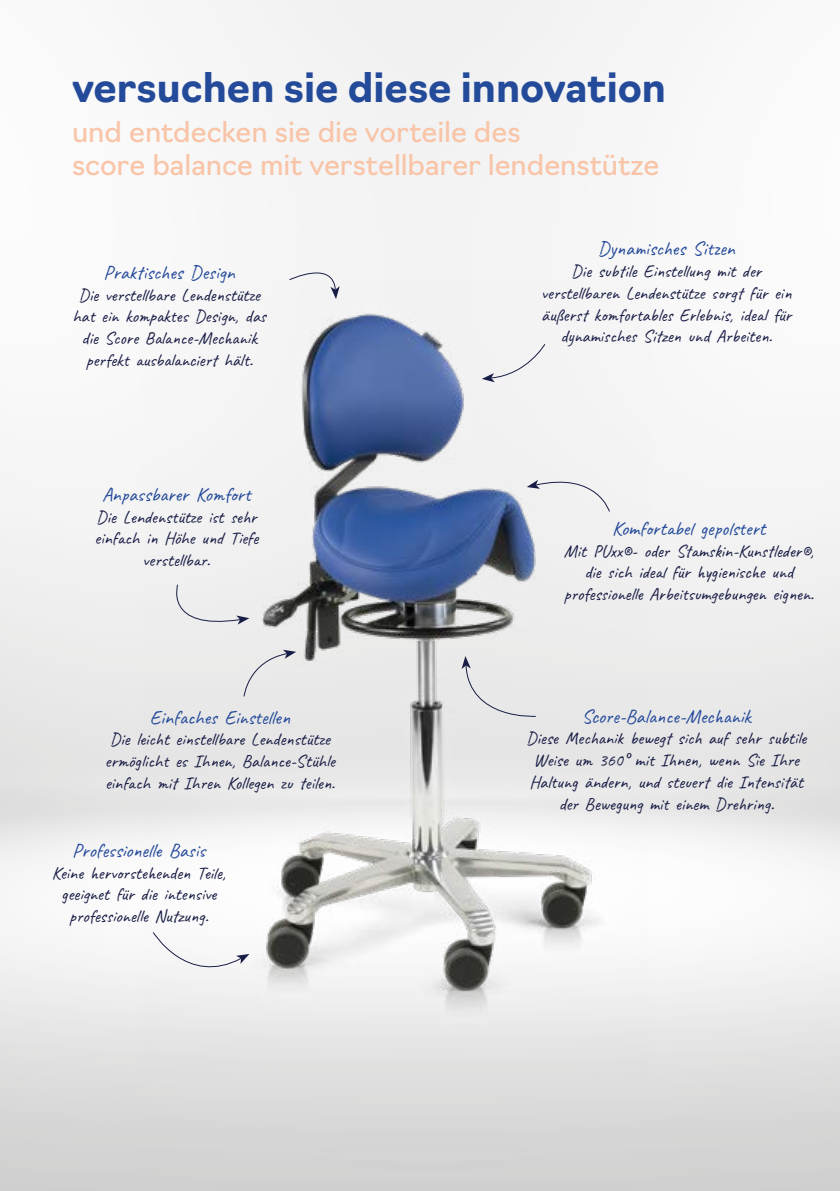
<style>
.page{position:relative;width:840px;height:1191px;background:#fff}
.page>*{position:absolute;margin:0;border:0;box-sizing:border-box;transform-origin:0 0}
.t1{font:700 40px "Navigo";color:#244a9a}
.t2{font:28px/33.6px "Navigo";letter-spacing:-.005em;color:#f9c4a7}
.t3{font:20px "Caveat";color:#244a9a}
.t4{font:18px/21.6px "Caveat";color:#181d45;text-align:center}
</style>
<div class="page">
<img style="left:142px;top:282px;width:508px;height:796px">
<svg style="left:481px;top:343px;width:64px;height:39px"></svg>
<div style="left:526px;top:471px;width:84px;height:41px;background:#f1f1f1"></div>
<div style="left:152px;top:931px;width:97px;height:56px;background:#f5f5f5"></div>
<svg style="left:288px;top:259px;width:51px;height:40px"></svg>
<svg style="left:243px;top:650px;width:53px;height:47px;background:#e0e0e2"></svg>
<div style="left:164px;top:584px;width:85px;height:47px;background:#ededed"></div>
<div style="left:461px;top:656px;width:75px;height:64px;background:#e8e8e8"></div>
<h1 class="t1" style="left:72px;top:56px;width:595px">versuchen sie diese innovation</h1>
<h2 class="t2" style="left:72px;top:112px;width:588px">und entdecken sie die vorteile des<br>score balance mit verstellbarer lendenstütze</h2>
<p class="t3" style="left:103px;top:260px;width:133px">Praktisches Design</p>
<p class="t4" style="left:72px;top:284px;width:195px">Die verstellbare Lendenstütze hat ein kompaktes Design, das die Score Balance-Mechanik perfekt ausbalanciert hält.</p>
<p class="t3" style="left:102px;top:482px;width:150px">Anpassbarer Komfort</p>
<p class="t4" style="left:94px;top:506px;width:165px">Die Lendenstütze ist sehr einfach in Höhe und Tiefe verstellbar.</p>
<p class="t3" style="left:150px;top:704px;width:141px">Einfaches Einstellen</p>
<p class="t4" style="left:105px;top:728px;width:231px;text-align:left">Die leicht einstellbare Lendenstütze ermöglicht es Ihnen, Balance-Stühle einfach mit Ihren Kollegen zu teilen.</p>
<p class="t3" style="left:72px;top:837px;width:134px">Professionelle Basis</p>
<p class="t4" style="left:52px;top:861px;width:175px">Keine hervorstehenden Teile, geeignet für die intensive professionelle Nutzung.</p>
<p class="t3" style="left:597px;top:236px;width:139px">Dynamisches Sitzen</p>
<p class="t4" style="left:541px;top:260px;width:251px">Die subtile Einstellung mit der verstellbaren Lendenstütze sorgt für ein äußerst komfortables Erlebnis, ideal für dynamisches Sitzen und Arbeiten.</p>
<p class="t3" style="left:611px;top:516px;width:155px">Komfortabel gepolstert</p>
<p class="t4" style="left:563px;top:540px;width:251px">Mit PUxx®- oder Stamskin-Kunstleder®, die sich ideal für hygienische und professionelle Arbeitsumgebungen eignen.</p>
<p class="t3" style="left:581px;top:703px;width:170px">Score-Balance-Mechanik</p>
<p class="t4" style="left:526px;top:727px;width:282px">Diese Mechanik bewegt sich auf sehr subtile Weise um 360° mit Ihnen, wenn Sie Ihre Haltung ändern, und steuert die Intensität der Bewegung mit einem Drehring.</p>
</div>
